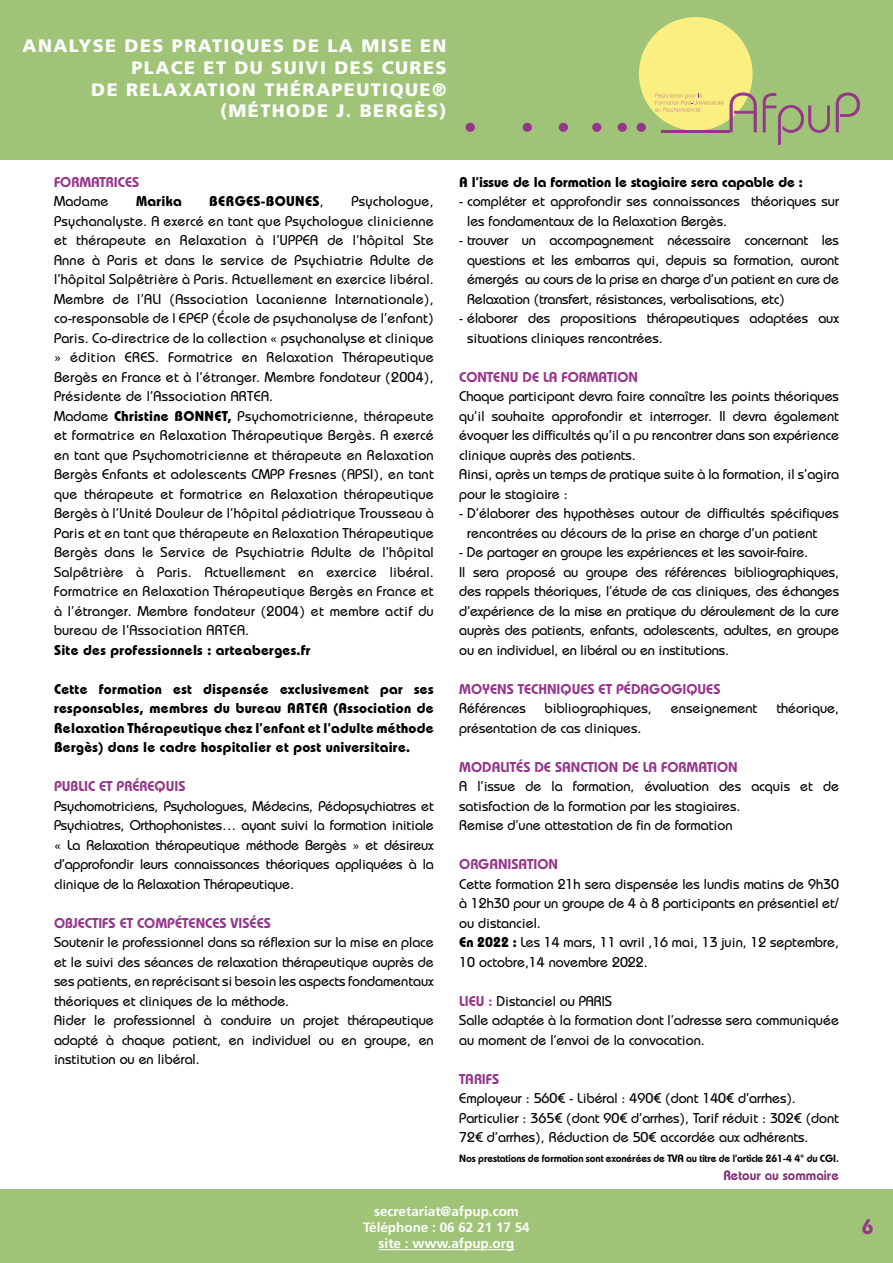
<style>
.page{position:relative;width:893px;height:1263px;background:#fff}
.page>*{position:absolute;margin:0;border:0;box-sizing:border-box;transform-origin:0 0}
.t1{font:600 21px "Bauhaus Std";color:#96368b}
.t2{font:900 18px/21.6px "Frutiger LT Std";letter-spacing:.08em;color:#fff;text-align:right}
.t3{font:500 14.25px/19.5px "Bauhaus Std";color:#000}
.t4{font:500 14.25px/19.5px "Bauhaus Std";letter-spacing:.02em;color:#000}
.t5{font:700 14.25px/19.5px "Bauhaus Std";letter-spacing:.02em;color:#000;text-align:justify}
.t6{font:600 14.25px "Bauhaus Std";color:#96368b}
.t7{font:700 14.25px "Bauhaus Std";color:#000}
.t8{font:700 13.5px/16.2px "Frutiger LT Std";color:#fff;text-align:center}
.t9{font:600 13.5px "Bauhaus Std";color:#812e77}
.t10{font:600 10.5px "Bauhaus Std";letter-spacing:-.01em;color:#000}
.s1{font-weight:500}
.s2{font-weight:700}
.s3{font-weight:600;color:#96368b}
</style>
<div class="page">
<div style="left:0;top:1189px;width:893px;height:74px;background:#9fc477"></div>
<hr style="left:379px;top:1249px;width:135px;height:1px;background:#fff">
<div style="left:0;top:0;width:893px;height:159px;background:#9fc477"></div>
<div style="left:639px;top:17px;width:114px;height:114px;background:#fbef82;border-radius:50%"></div>
<svg style="left:763px;top:93px;width:67px;height:52px"></svg>
<svg style="left:836px;top:93px;width:24px;height:39px"></svg>
<svg style="left:655px;top:93px;width:102px;height:39px"></svg>
<div style="left:618px;top:123px;width:9px;height:9px;border:3px solid #96368b;border-radius:50%"></div>
<div style="left:592px;top:123px;width:9px;height:9px;border:3px solid #96368b;border-radius:50%"></div>
<div style="left:559px;top:123px;width:9px;height:9px;border:3px solid #96368b;border-radius:50%"></div>
<div style="left:523px;top:123px;width:9px;height:9px;border:3px solid #96368b;border-radius:50%"></div>
<div style="left:466px;top:123px;width:9px;height:9px;border:3px solid #96368b;border-radius:50%"></div>
<div style="left:637px;top:123px;width:9px;height:9px;border:3px solid #96368b;border-radius:50%"></div>
<p class="t2" style="left:23px;top:35px;width:425px">ANALYSE DES PRATIQUES DE LA MISE EN<br>PLACE ET DU SUIVI DES CURES<br>DE RELAXATION THÉRAPEUTIQUE® (MÉTHODE J. BERGÈS)</p>
<p class="t6" style="left:54px;top:173px;width:87px">FORMATRICES</p>
<p class="t3" style="left:54px;top:191px;width:56px">Madame</p>
<p class="t5" style="left:136px;top:191px;width:47px">Marika</p>
<p class="t5" style="left:209px;top:191px;width:116px">BERGES-BOUNES<span class="s1">,</span></p>
<p class="t4" style="left:54px;top:191px;width:381px;text-indent:297px">Psychologue, Psychanalyste. A exercé en tant que Psychologue clinicienne et thérapeute en Relaxation à l’UPPEA de l’hôpital Ste Anne à Paris et dans le service de Psychiatrie Adulte de l’hôpital Salpêtrière à Paris. Actuellement en exercice libéral.<br>Membre de l’ALI (Association Lacanienne Internationale), co-responsable de l EPEP (École de psychanalyse de l’enfant)<br>Paris. Co-directrice de la collection « psychanalyse et clinique » édition ERES. Formatrice en Relaxation Thérapeutique Bergès en France et à l’étranger. Membre fondateur (2004), Présidente de l’Association ARTEA.<br>Madame <span class="s2">Christine BONNET,</span> Psychomotricienne, thérapeute et formatrice en Relaxation Thérapeutique Bergès. A exercé en tant que Psychomotricienne et thérapeute en Relaxation Bergès Enfants et adolescents CMPP Fresnes (APSI), en tant que thérapeute et formatrice en Relaxation thérapeutique Bergès à l’Unité Douleur de l’hôpital pédiatrique Trousseau à Paris et en tant que thérapeute en Relaxation Thérapeutique Bergès dans le Service de Psychiatrie Adulte de l’hôpital Salpêtrière à Paris. Actuellement en exercice libéral.<br>Formatrice en Relaxation Thérapeutique Bergès en France et à l’étranger. Membre fondateur (2004) et membre actif du bureau de l’Association ARTEA.</p>
<p class="t5" style="left:54px;top:640px;width:258px">Site des professionnels : arteaberges.fr</p>
<p class="t5" style="left:54px;top:679px;width:381px">Cette formation est dispensée exclusivement par ses responsables, membres du bureau ARTEA (Association de Relaxation Thérapeutique chez l’enfant et l’adulte méthode Bergès) dans le cadre hospitalier et post universitaire.</p>
<p class="t6" style="left:54px;top:778px;width:133px">PUBLIC ET PRÉREQUIS</p>
<p class="t3" style="left:54px;top:796px;width:381px;text-align:justify">Psychomotriciens, Psychologues, Médecins, Pédopsychiatres et Psychiatres, Orthophonistes… ayant suivi la formation initiale « La Relaxation thérapeutique méthode Bergès » et désireux d’approfondir leurs connaissances théoriques appliquées à la clinique de la Relaxation Thérapeutique.</p>
<p class="t6" style="left:54px;top:914px;width:218px">OBJECTIFS ET COMPÉTENCES VISÉES</p>
<p class="t3" style="left:54px;top:932px;width:381px">Soutenir le professionnel dans sa réflexion sur la mise en place et le suivi des séances de relaxation thérapeutique auprès de ses patients, en reprécisant si besoin les aspects fondamentaux théoriques et cliniques de la méthode.<br>Aider le professionnel à conduire un projet thérapeutique adapté à chaque patient, en individuel ou en groupe, en institution ou en libéral.</p>
<p class="t7" style="left:459px;top:173px;width:345px">A l’issue de la formation le stagiaire sera capable de :</p>
<p class="t3" style="left:467px;top:191px;width:373px;text-indent:-8px">- compléter et approfondir ses connaissances théoriques sur les fondamentaux de la Relaxation Bergès.</p>
<p class="t3" style="left:467px;top:230px;width:373px;text-align:justify;text-indent:-8px">- trouver un accompagnement nécessaire concernant les questions et les embarras qui, depuis sa formation, auront émergés au cours de la prise en charge d’un patient en cure de Relaxation (transfert, résistances, verbalisations, etc)</p>
<p class="t3" style="left:467px;top:308px;width:373px;text-indent:-8px">- élaborer des propositions thérapeutiques adaptées aux situations cliniques rencontrées.</p>
<p class="t6" style="left:459px;top:368px;width:180px">CONTENU DE LA FORMATION</p>
<p class="t3" style="left:459px;top:386px;width:381px">Chaque participant devra faire connaître les points théoriques qu’il souhaite approfondir et interroger. Il devra également évoquer les difficultés qu’il a pu rencontrer dans son expérience clinique auprès des patients.<br>Ainsi, après un temps de pratique suite à la formation, il s’agira pour le stagiaire :</p>
<p class="t3" style="left:467px;top:503px;width:373px;text-indent:-8px">- D’élaborer des hypothèses autour de difficultés spécifiques rencontrées au décours de la prise en charge d’un patient</p>
<p class="t3" style="left:459px;top:542px;width:381px">- De partager en groupe les expériences et les savoir-faire.<br>Il sera proposé au groupe des références bibliographiques, des rappels théoriques, l’étude de cas cliniques, des échanges d’expérience de la mise en pratique du déroulement de la cure auprès des patients, enfants, adolescents, adultes, en groupe ou en individuel, en libéral ou en institutions.</p>
<p class="t6" style="left:459px;top:680px;width:263px">MOYENS TECHNIQUES ET PÉDAGOGIQUES</p>
<p class="t3" style="left:459px;top:698px;width:68px">Références</p>
<p class="t3" style="left:545px;top:698px;width:108px">bibliographiques,</p>
<p class="t3" style="left:671px;top:698px;width:88px">enseignement</p>
<p class="t3" style="left:776px;top:698px;width:64px">théorique,</p>
<p class="t3" style="left:459px;top:718px;width:184px">présentation de cas cliniques.</p>
<p class="t6" style="left:459px;top:758px;width:280px">MODALITÉS DE SANCTION DE LA FORMATION</p>
<p class="t3" style="left:459px;top:776px;width:381px">A l’issue de la formation, évaluation des acquis et de satisfaction de la formation par les stagiaires.<br>Remise d’une attestation de fin de formation</p>
<p class="t6" style="left:459px;top:855px;width:100px">ORGANISATION</p>
<p class="t3" style="left:459px;top:874px;width:381px">Cette formation 21h sera dispensée les lundis matins de 9h30 à 12h30 pour un groupe de 4 à 8 participants en présentiel et/ ou distanciel.<br><span class="s2">En 2022 :</span> Les 14 mars, 11 avril ,16 mai, 13 juin, 12 septembre, 10 octobre,14 novembre 2022.</p>
<p class="t3" style="left:459px;top:991px;width:381px"><span class="s3">LIEU :</span> Distanciel ou PARIS<br>Salle adaptée à la formation dont l’adresse sera communiquée au moment de l’envoi de la convocation.</p>
<p class="t6" style="left:459px;top:1070px;width:42px">TARIFS</p>
<p class="t3" style="left:459px;top:1088px;width:381px">Employeur : 560€ - Libéral : 490€ (dont 140€ d’arrhes).<br>Particulier : 365€ (dont 90€ d’arrhes), Tarif réduit : 302€ (dont<br>72€ d’arrhes), Réduction de 50€ accordée aux adhérents.</p>
<p class="t10" style="left:459px;top:1152px;width:381px">Nos prestations de formation sont exonérées de TVA au titre de l’article 261-4 4° du CGI.</p>
<p class="t9" style="left:723px;top:1167px;width:117px">Retour au sommaire</p>
<p class="t8" style="left:363px;top:1203px;width:168px">secretariat@afpup.com<br>Téléphone : 06 62 21 17 54 site : www.afpup.org</p>
<h1 class="t1" style="left:862px;top:1214px;width:13px">6</h1>
</div>
